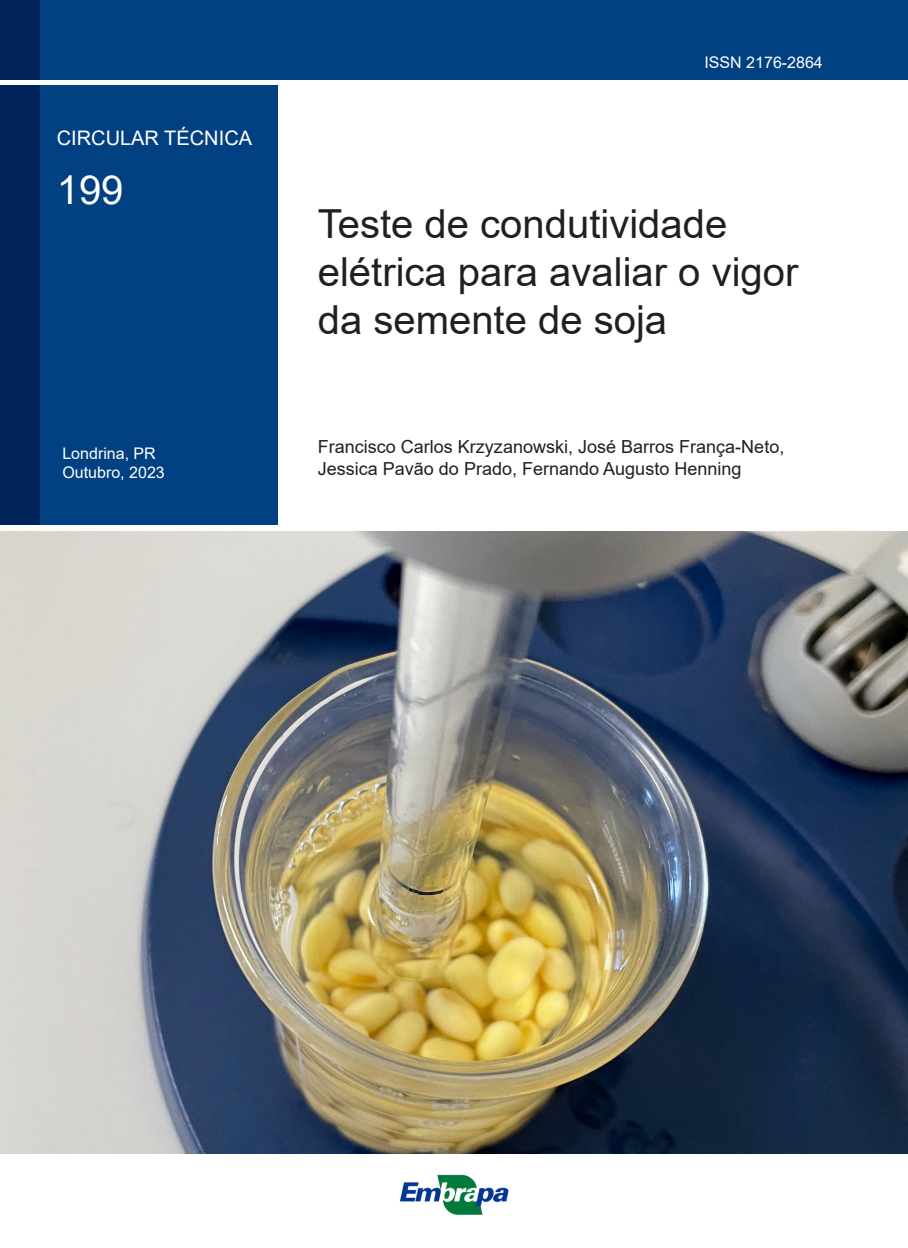
<style>
.page{position:relative;width:908px;height:1248px;background:#fff}
.page>*{position:absolute;margin:0;border:0;box-sizing:border-box;transform-origin:0 0}
.TITULO_CAPA{font:40px/48px "Arial";color:#231f20}
.NUMERO_PUBLICACAO{font:40px "Arial";color:#fff}
.CIRCULAR_TECNICA{font:20px "Arial";color:#fff}
.AUTOR_CAPA{font:18px/21.6px "Arial";color:#231f20}
.NUMERO_ISSN{font:16px "Arial";color:#fff}
.CIDADE_-_MES_-_ESTADO{font:16px "Arial";color:#fff}
</style>
<div class="page">
<div style="left:0;top:0;width:907px;height:79px;background:#014081"></div>
<img style="left:400px;top:1174px;width:109px;height:41px">
<div style="left:0;top:85px;width:277px;height:440px;background:#014081"></div>
<div style="left:0;top:85px;width:40px;height:440px;background:#002359"></div>
<div style="left:0;top:0;width:40px;height:79px;background:#002359"></div>
<img style="left:0;top:531px;width:907px;height:622px">
<p class="CIRCULAR_TECNICA" style="left:57px;top:124px;width:197px">CIRCULAR TÉCNICA</p>
<p class="NUMERO_PUBLICACAO" style="left:57px;top:163px;width:68px">199</p>
<p class="CIDADE_-_MES_-_ESTADO" style="left:62px;top:442px;width:95px">Londrina, PR</p>
<p class="NUMERO_ISSN" style="left:62px;top:461px;width:104px">Outubro, 2023</p>
<p class="NUMERO_ISSN" style="left:704px;top:51px;width:120px">ISSN 2176-2864</p>
<p class="TITULO_CAPA" style="left:317px;top:199px;width:482px">Teste de condutividade elétrica para avaliar o vigor da semente de soja</p>
<p class="AUTOR_CAPA" style="left:317px;top:435px;width:468px">Francisco Carlos Krzyzanowski, José Barros França-Neto,<br>Jessica Pavão do Prado, Fernando Augusto Henning</p>
</div>
